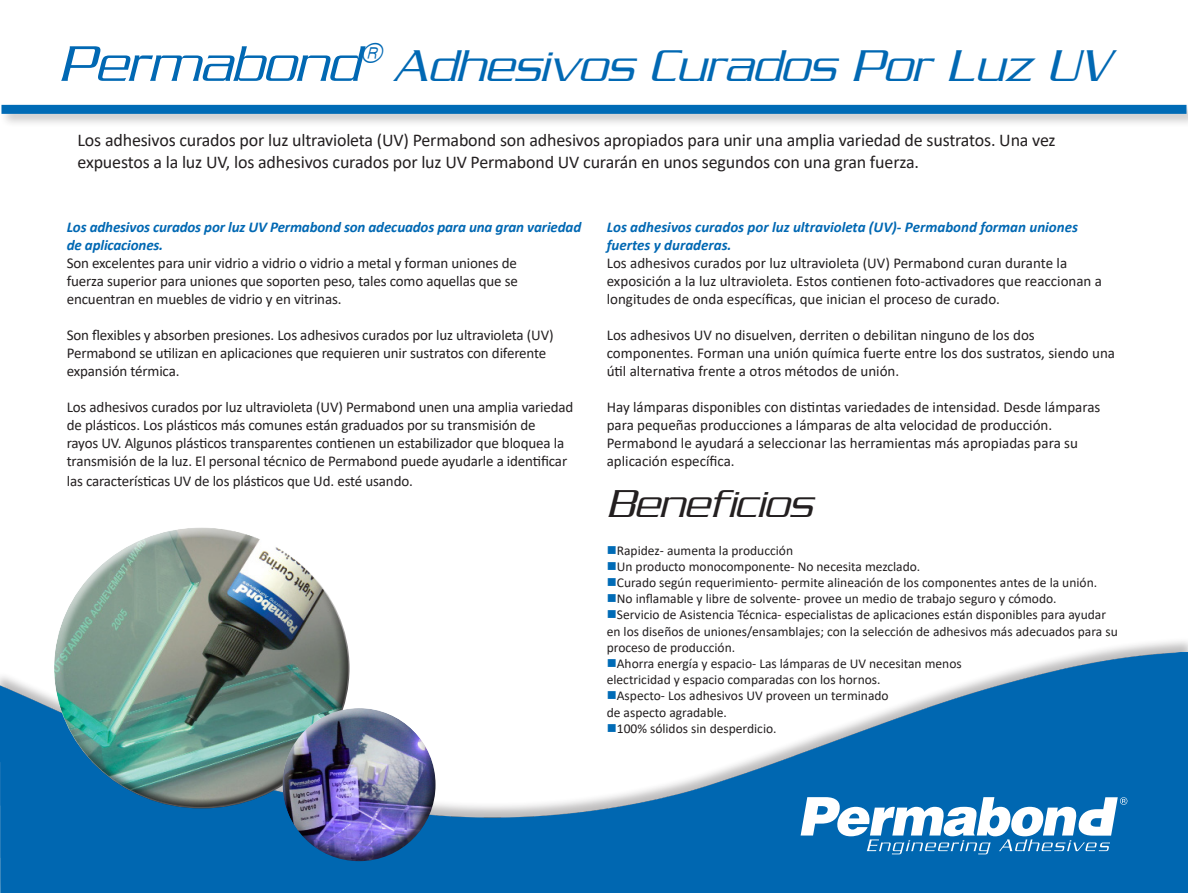
<style>
.page{position:relative;width:1188px;height:893px;background:#fff}
.page>*{position:absolute;margin:0;border:0;box-sizing:border-box;transform-origin:0 0}
.t1{font:italic 48px "Serpentine ICG Light";color:#0168b3}
.t2{font:italic 42px "Serpentine ICG Light";color:#231f20}
.t3{font:18px/21.6px "Calibri";letter-spacing:-.01em;color:#231f20}
.t4{font:15px/18px "Calibri";letter-spacing:-.01em;color:#231f20}
.t5{font:italic 700 15px/18px "Calibri";letter-spacing:-.01em;color:#0168b3}
.t6{font:13.5px/16.2px "Calibri";color:#231f20}
.s1{font-size:54px}
.s2{color:#006bb6}
</style>
<div class="page">
<img style="left:1px;top:652px;width:1187px;height:241px">
<div style="left:52px;top:525px;width:286px;height:212px;background:#fff;opacity:.75"></div>
<div style="left:58px;top:574px;width:292px;height:235px;background:#231f20;opacity:.75"></div>
<div style="left:281px;top:706px;width:152px;height:120px;background:#fff;opacity:.75"></div>
<div style="left:283px;top:732px;width:154px;height:130px;background:#231f20;opacity:.75"></div>
<svg style="left:801px;top:797px;width:326px;height:57px"></svg>
<div style="left:0;top:103px;width:1188px;height:25px;background:#231f20;opacity:.25"></div>
<div style="left:1px;top:105px;width:1186px;height:9px;background:#006bb6"></div>
<p class="t1" style="left:59px;top:39px;width:1053px"><span class="s1">Permabond</span><sup>®</sup> Adhesivos Curados Por Luz UV</p>
<p class="t3" style="left:78px;top:129px;width:980px">Los adhesivos curados por luz ultravioleta (UV) Permabond son adhesivos apropiados para unir una amplia variedad de sustratos. Una vez expuestos a la luz UV, los adhesivos curados por luz UV Permabond UV curarán en unos segundos con una gran fuerza.</p>
<p class="t5" style="left:67px;top:218px;width:516px">Los adhesivos curados por luz UV Permabond son adecuados para una gran variedad de aplicaciones.</p>
<p class="t4" style="left:67px;top:254px;width:452px">Son excelentes para unir vidrio a vidrio o vidrio a metal y forman uniones de</p>
<p class="t4" style="left:67px;top:272px;width:453px">fuerza superior para uniones que soporten peso, tales como aquellas que se encuentran en muebles de vidrio y en vitrinas.</p>
<p class="t4" style="left:67px;top:326px;width:488px">Son flexibles y absorben presiones. Los adhesivos curados por luz ultravioleta (UV)<br>Permabond se utilizan en aplicaciones que requieren unir sustratos con diferente expansión térmica.</p>
<p class="t4" style="left:67px;top:398px;width:508px">Los adhesivos curados por luz ultravioleta (UV) Permabond unen una amplia variedad de plásticos. Los plásticos más comunes están graduados por su transmisión de<br>rayos UV. Algunos plásticos transparentes contienen un estabilizador que bloquea la transmisión de la luz. El personal técnico de Permabond puede ayudarle a identificar</p>
<p class="t4" style="left:67px;top:472px;width:348px">las características UV de los plásticos que Ud. esté usando.</p>
<p class="t5" style="left:607px;top:218px;width:473px">Los adhesivos curados por luz ultravioleta (UV)- Permabond forman uniones fuertes y duraderas.</p>
<p class="t4" style="left:607px;top:254px;width:497px">Los adhesivos curados por luz ultravioleta (UV) Permabond curan durante la exposición a la luz ultravioleta. Estos contienen foto-activadores que reaccionan a longitudes de onda específicas, que inician el proceso de curado.</p>
<p class="t4" style="left:607px;top:326px;width:510px">Los adhesivos UV no disuelven, derriten o debilitan ninguno de los dos componentes. Forman una unión química fuerte entre los dos sustratos, siendo una útil alternativa frente a otros métodos de unión.</p>
<p class="t4" style="left:607px;top:398px;width:495px">Hay lámparas disponibles con distintas variedades de intensidad. Desde lámparas para pequeñas producciones a lámparas de alta velocidad de producción.<br>Permabond le ayudará a seleccionar las herramientas más apropiadas para su aplicación específica.</p>
<p class="t2" style="left:607px;top:480px;width:207px">Beneficios</p>
<p class="t6" style="left:607px;top:542px;width:188px"><span class="s2">■</span>Rapidez- aumenta la producción</p>
<p class="t6" style="left:607px;top:558px;width:315px"><span class="s2">■</span>Un producto monocomponente- No necesita mezclado.</p>
<p class="t6" style="left:607px;top:574px;width:492px"><span class="s2">■</span>Curado según requerimiento- permite alineación de los componentes antes de la unión.</p>
<p class="t6" style="left:607px;top:590px;width:451px"><span class="s2">■</span>No inflamable y libre de solvente- provee un medio de trabajo seguro y cómodo.</p>
<p class="t6" style="left:607px;top:606px;width:513px"><span class="s2">■</span>Servicio de Asistencia Técnica- especialistas de aplicaciones están disponibles para ayudar en los diseños de uniones/ensamblajes; con la selección de adhesivos más adecuados para su proceso de producción.</p>
<p class="t6" style="left:607px;top:655px;width:357px"><span class="s2">■</span>Ahorra energía y espacio- Las lámparas de UV necesitan menos</p>
<p class="t6" style="left:607px;top:671px;width:275px">electricidad y espacio comparadas con los hornos.</p>
<p class="t6" style="left:607px;top:687px;width:283px"><span class="s2">■</span>Aspecto- Los adhesivos UV proveen un terminado</p>
<p class="t6" style="left:607px;top:704px;width:122px">de aspecto agradable.</p>
<p class="t6" style="left:607px;top:720px;width:171px"><span class="s2">■</span>100% sólidos sin desperdicio.</p>
</div>
